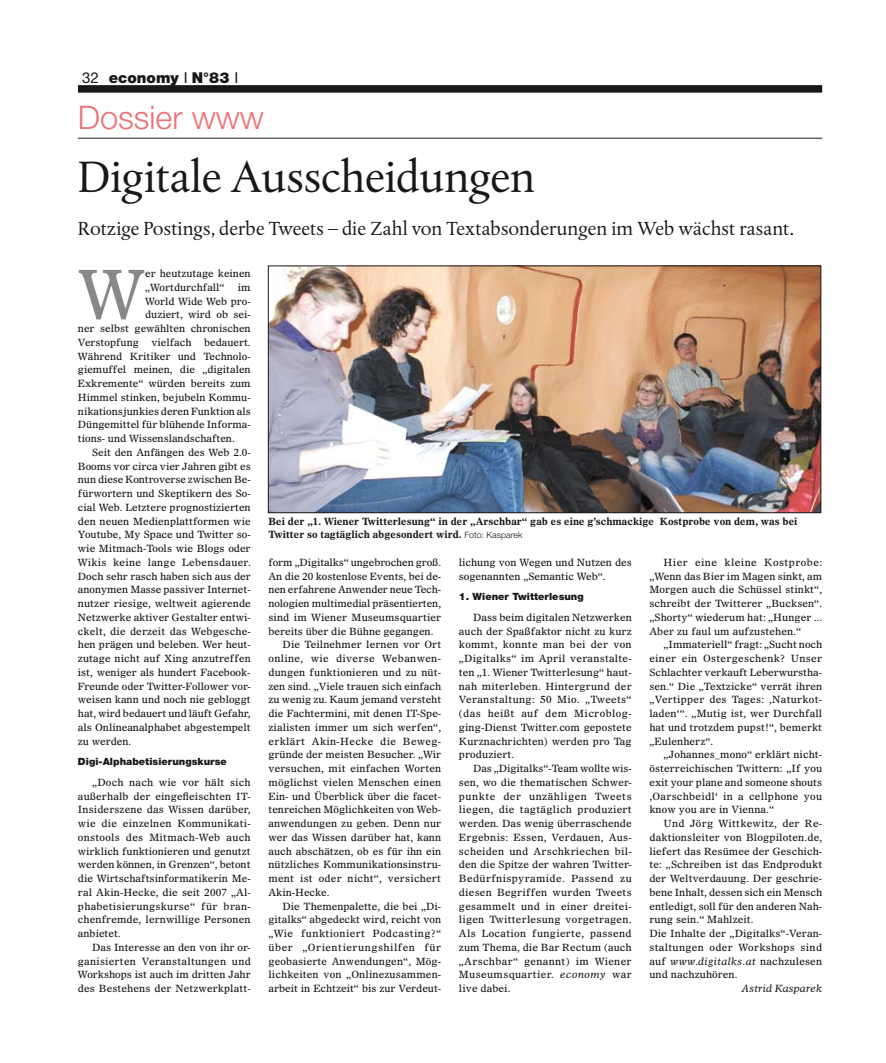
<style>
.page{position:relative;width:886px;height:1063px;background:#fff}
.page>*{position:absolute;margin:0;border:0;box-sizing:border-box;transform-origin:0 0}
.t1{font:67.12px "Olympian LT";color:#878889}
.t2{font:46.25px "DTL Albertina T";letter-spacing:-.01em;color:#1a171b}
.t3{font:300 32.5px "Helvetica Neue LT";color:#eb7276}
.t4{font:20px "DTL Albertina ST";color:#1a171b}
.t5{font:900 15px "Helvetica Neue LT";color:#1a171b}
.t6{font:10px/13.8px "Olympian LT";letter-spacing:.01em;color:#1a171b;text-align:justify}
.t7{font:700 10px/13.8px "Olympian LT";color:#1a171b}
.t8{font:10px "Olympian LT";letter-spacing:-.01em;color:#1a171b}
.t9{font:10px "Olympian LT";letter-spacing:.035em;color:#1a171b}
.t10{font:900 10px "Helvetica Neue LT";letter-spacing:.005em;color:#1a171b}
.t11{font:10px "Olympian LT";letter-spacing:.04em;color:#1a171b}
.t12{font:10px "Olympian LT";letter-spacing:.05em;color:#1a171b}
.t13{font:italic 10px "Olympian LT";color:#1a171b}
.s1{font-weight:400}
.s2{font-family:"Helvetica Neue LT";font-weight:300;font-size:8.75px}
.s3{font-style:italic}
</style>
<div class="page">
<div style="left:78px;top:85px;width:744px;height:8px;background:#1a171b"></div>
<hr style="left:78px;top:138px;width:744px;height:1px;background:#1a171b">
<img style="left:270px;top:268px;width:549px;height:243px">
<div style="left:268px;top:266px;width:553px;height:247px;border:1px solid #1a171b"></div>
<h3 class="t5" style="left:82px;top:68px;width:158px"><span class="s1">32</span> economy <span class="s1">I</span> N°83 <span class="s1">I</span></h3>
<h3 class="t3" style="left:78px;top:98px;width:187px">Dossier www</h3>
<h2 class="t2" style="left:78px;top:150px;width:459px">Digitale Ausscheidungen</h2>
<h3 class="t4" style="left:78px;top:217px;width:717px">Rotzige Postings, derbe Tweets – die Zahl von Textabsonderungen im Web wächst rasant.</h3>
<h1 class="t1" style="left:78px;top:253px;width:69px">W</h1>
<p class="t6" style="left:145px;top:266px;width:107px">er heutzutage keinen „Wortdurchfall“</p>
<p class="t6" style="left:238px;top:280px;width:14px">im</p>
<p class="t6" style="left:145px;top:294px;width:107px">World Wide Web pro-</p>
<p class="t6" style="left:145px;top:308px;width:107px">duziert, wird ob sei-</p>
<p class="t6" style="left:78px;top:321px;width:174px">ner selbst gewählten chronischen</p>
<p class="t6" style="left:78px;top:335px;width:62px">Verstopfung</p>
<p class="t6" style="left:151px;top:335px;width:41px">vielfach</p>
<p class="t6" style="left:78px;top:335px;width:174px;text-indent:126px">bedauert.<br>Während Kritiker und Technolo&shy;giemuffel meinen, die „digitalen Exkremente“ würden bereits zum Himmel stinken, bejubeln Kommu&shy;nikationsjunkies deren Funktion als Düngemittel für blühende Informa&shy;tions- und Wissenslandschaften.</p>
<p class="t6" style="left:78px;top:445px;width:174px;text-indent:14px">Seit den Anfängen des Web 2.0- Booms vor circa vier Jahren gibt es nun diese Kontroverse zwischen Be&shy;fürwortern und Skeptikern des So&shy;cial Web. Letztere prognostizierten den neuen Medienplattformen wie Youtube, My Space und Twitter so&shy;wie Mitmach-Tools wie Blogs oder Wikis keine lange Lebensdauer.<br>Doch sehr rasch haben sich aus der anonymen Masse passiver Internet&shy;nutzer riesige, weltweit agierende Netzwerke aktiver Gestalter entwi&shy;ckelt, die derzeit das Webgesche&shy;hen prägen und beleben. Wer heut&shy;zutage nicht auf Xing anzutreffen ist, weniger als hundert Face-book-Freunde oder Twitter-Follower vor&shy;weisen kann und noch nie gebloggt hat, wird bedauert und läuft Gefahr, als Onlineanalphabet abgestempelt zu werden.</p>
<p class="t10" style="left:78px;top:756px;width:150px">Digi-Alphabetisierungskurse</p>
<p class="t6" style="left:78px;top:775px;width:174px;text-indent:14px">„Doch nach wie vor hält sich außerhalb der eingefleischten IT-Insiderszene das Wissen darüber, wie die einzelnen Kommunikati&shy;onstools des Mitmach-Web auch wirklich funktionieren und genutzt werden können, in Grenzen“, betont die Wirtschaftsinformatikerin Me&shy;ral Akin-Hecke, die seit 2007 „Al&shy;phabetisierungskurse“ für bran&shy;chenfremde, lernwillige Personen anbietet.</p>
<p class="t6" style="left:78px;top:940px;width:174px;text-indent:14px">Das Interesse an den von ihr or&shy;ganisierten Veranstaltungen und Workshops ist auch im dritten Jahr des Bestehens der Netzwerkplatt-</p>
<p class="t7" style="left:268px;top:514px;width:531px">Bei der „1. Wiener Twitterlesung“ in der „Arschbar“ gab es eine g’schmackige Kostprobe von dem, was bei<br>Twitter so tagtäglich abgesondert wird. <span class="s2">Foto: Kasparek</span></p>
<p class="t8" style="left:268px;top:556px;width:174px">form „Digitalks“ ungebrochen groß.</p>
<p class="t6" style="left:268px;top:569px;width:174px">An die 20 kostenlose Events, bei de-</p>
<p class="t8" style="left:268px;top:584px;width:174px">nen erfahrene Anwender neue Tech-</p>
<p class="t6" style="left:268px;top:596px;width:174px">nologien multimedial präsentierten,</p>
<p class="t6" style="left:268px;top:610px;width:174px">sind im Wiener Museumsquartier</p>
<p class="t6" style="left:268px;top:624px;width:167px">bereits über die Bühne gegangen.</p>
<p class="t6" style="left:283px;top:638px;width:160px">Die Teilnehmer lernen vor Ort</p>
<p class="t9" style="left:268px;top:652px;width:174px">online, wie diverse Webanwen-</p>
<p class="t6" style="left:268px;top:665px;width:174px">dungen funktionieren und zu nüt-</p>
<p class="t6" style="left:268px;top:679px;width:174px">zen sind. „Viele trauen sich einfach</p>
<p class="t6" style="left:268px;top:693px;width:174px">zu wenig zu. Kaum jemand versteht</p>
<p class="t6" style="left:268px;top:706px;width:174px">die Fachtermini, mit denen IT-Spe-</p>
<p class="t6" style="left:268px;top:720px;width:174px">zialisten immer um sich werfen“,</p>
<p class="t9" style="left:268px;top:735px;width:174px">erklärt Akin-Hecke die Beweg-</p>
<p class="t6" style="left:268px;top:748px;width:174px">gründe der meisten Besucher. „Wir</p>
<p class="t6" style="left:268px;top:761px;width:174px">versuchen, mit einfachen Worten</p>
<p class="t6" style="left:268px;top:775px;width:174px">möglichst vielen Menschen einen</p>
<p class="t6" style="left:268px;top:789px;width:174px">Ein- und Überblick über die facet-</p>
<p class="t6" style="left:268px;top:803px;width:174px">tenreichen Möglichkeiten von Web-</p>
<p class="t6" style="left:268px;top:816px;width:174px">anwendungen zu geben. Denn nur</p>
<p class="t6" style="left:268px;top:830px;width:174px">wer das Wissen darüber hat, kann</p>
<p class="t6" style="left:268px;top:844px;width:174px">auch abschätzen, ob es für ihn ein</p>
<p class="t6" style="left:268px;top:858px;width:174px">nützliches Kommunikationsinstru-</p>
<p class="t6" style="left:268px;top:871px;width:174px">ment ist oder nicht“, versichert</p>
<p class="t6" style="left:268px;top:885px;width:63px">Akin-Hecke.</p>
<p class="t6" style="left:283px;top:899px;width:160px">Die Themenpalette, die bei „Di-</p>
<p class="t6" style="left:268px;top:913px;width:174px">gitalks“ abgedeckt wird, reicht von</p>
<p class="t11" style="left:268px;top:927px;width:174px">„Wie funktioniert Podcasting?“</p>
<p class="t12" style="left:268px;top:941px;width:174px">über „Orientierungshilfen für</p>
<p class="t6" style="left:268px;top:954px;width:174px">geobasierte Anwendungen“, Mög-</p>
<p class="t6" style="left:268px;top:968px;width:174px">lichkeiten von „Onlinezusammen-</p>
<p class="t6" style="left:268px;top:981px;width:174px">arbeit in Echtzeit“ bis zur Verdeut-</p>
<p class="t6" style="left:459px;top:555px;width:174px">lichung von Wegen und Nutzen des sogenannten „Semantic Web“.</p>
<p class="t10" style="left:459px;top:591px;width:126px">1. Wiener Twitterlesung</p>
<p class="t6" style="left:459px;top:610px;width:174px;text-indent:14px">Dass beim digitalen Netzwerken auch der Spaßfaktor nicht zu kurz kommt, konnte man bei der von „Digitalks“ im April veranstalte&shy;ten „1. Wiener Twitterlesung“ haut&shy;nah miterleben. Hintergrund der Veranstaltung: 50 Mio. „Tweets“ (das heißt auf dem Microblog&shy;ging-Dienst Twitter.com gepostete Kurznachrichten) werden pro Tag produziert.</p>
<p class="t6" style="left:459px;top:761px;width:174px;text-indent:14px">Das „Digitalks“-Team wollte wis&shy;sen, wo die thematischen Schwer&shy;punkte der unzähligen Tweets liegen, die tagtäglich produziert werden. Das wenig überraschende Ergebnis: Essen, Verdauen, Aus&shy;scheiden und Arschkriechen bil&shy;den die Spitze der wahren Twitter-Bedürfnispyramide. Passend zu diesen Begriffen wurden Tweets gesammelt und in einer dreitei&shy;ligen Twitterlesung vorgetragen.<br>Als Location fungierte, passend zum Thema, die Bar Rectum (auch „Arschbar“ genannt) im Wiener Museumsquartier. <span class="s3">economy</span> war live dabei.</p>
<p class="t6" style="left:649px;top:555px;width:174px;text-indent:14px">Hier eine kleine Kostprobe: „Wenn das Bier im Magen sinkt, am Morgen auch die Schüssel stinkt“, schreibt der Twitterer „Bucksen“. „Shorty“ wiederum hat: „Hunger ...<br>Aber zu faul um aufzustehen.“</p>
<p class="t6" style="left:649px;top:638px;width:174px;text-indent:14px">„Immateriell“ fragt: „Sucht noch einer ein Ostergeschenk? Unser Schlachter verkauft Leberwurstha&shy;sen.“ Die „Textzicke“ verrät ihren „Vertipper des Tages: ‚Naturkot&shy;laden‘“. „Mutig ist, wer Durchfall hat und trotzdem pupst!“, bemerkt „Eulenherz“.</p>
<p class="t6" style="left:649px;top:748px;width:174px;text-indent:14px">„Johannes_mono“ erklärt nicht&shy;österreichischen Twittern: „If you exit your plane and someone shouts ‚Oarschbeidl‘ in a cellphone you know you are in Vienna.“</p>
<p class="t6" style="left:649px;top:816px;width:174px;text-align:left;text-indent:14px">Und Jörg Wittkewitz, der Re&shy;daktionsleiter von Blogpiloten.de, liefert das Resümee der Geschich&shy;te: „Schreiben ist das Endprodukt der Weltverdauung. Der geschrie&shy;bene Inhalt, dessen sich ein Mensch entledigt, soll für den anderen Nah&shy;rung sein.“ Mahlzeit.<br>Die Inhalte der „Digitalks“-Veran&shy;staltungen oder Workshops sind auf <span class="s3">www.digitalks.at</span> nachzulesen und nachzuhören.</p>
<p class="t13" style="left:741px;top:982px;width:82px">Astrid Kasparek</p>
</div>
